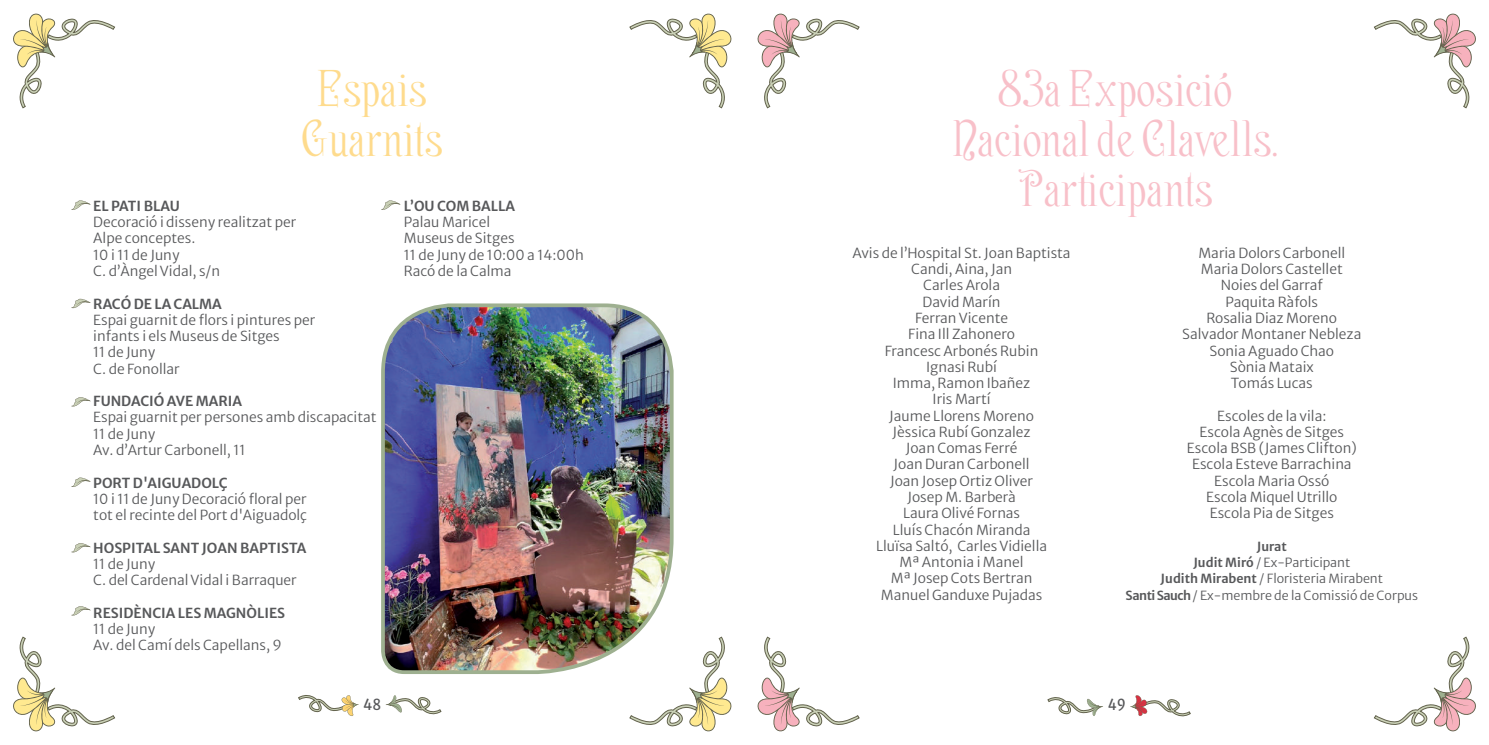
<style>
.page{position:relative;width:1489px;height:745px;background:#fff}
.page>*{position:absolute;margin:0;border:0;box-sizing:border-box;transform-origin:0 0}
.t1{font:46.25px/50px "Nerea";color:#f8c0c9;text-align:center}
.t2{font:46.25px/50px "Nerea";color:#fedb8d;text-align:center}
.t3{font:15.12px "Merriweather Sans";color:#57585a;scale:.91 1}
.t4{font:15.12px "Merriweather Sans";color:#57585a;scale:.88 1}
.t5{font:300 13.75px/16.2px "Merriweather Sans";color:#57585a}
.t6{font:600 13.75px "Merriweather Sans";color:#57585a}
.t7{font:300 12.5px/16.2px "Merriweather Sans";color:#57585a;text-align:center}
.s1{font-weight:600}
</style>
<div class="page">
<svg style="left:298px;top:695px;width:61px;height:21px"></svg>
<svg style="left:1130px;top:695px;width:60px;height:22px"></svg>
<svg style="left:386px;top:695px;width:55px;height:20px"></svg>
<svg style="left:1047px;top:697px;width:56px;height:18px"></svg>
<svg style="left:13px;top:13px;width:102px;height:96px"></svg>
<svg style="left:629px;top:13px;width:103px;height:96px"></svg>
<svg style="left:13px;top:636px;width:102px;height:96px"></svg>
<svg style="left:629px;top:636px;width:103px;height:96px"></svg>
<svg style="left:381px;top:200px;width:19px;height:10px"></svg>
<svg style="left:71px;top:606px;width:20px;height:10px"></svg>
<svg style="left:71px;top:543px;width:20px;height:10px"></svg>
<svg style="left:71px;top:200px;width:20px;height:10px"></svg>
<svg style="left:71px;top:298px;width:20px;height:11px"></svg>
<svg style="left:71px;top:397px;width:20px;height:10px"></svg>
<svg style="left:71px;top:477px;width:20px;height:10px"></svg>
<svg style="left:757px;top:13px;width:102px;height:96px"></svg>
<svg style="left:1374px;top:13px;width:102px;height:96px"></svg>
<svg style="left:757px;top:636px;width:102px;height:96px"></svg>
<svg style="left:1374px;top:636px;width:102px;height:96px"></svg>
<img style="left:381px;top:303px;width:294px;height:372px">
<h1 class="t2" style="left:301px;top:63px;width:143px">Espais<br>Guarnits</h1>
<p class="t6" style="left:93px;top:194px;width:88px">EL PATI BLAU</p>
<p class="t5" style="left:93px;top:212px;width:205px">Decoració i disseny realitzat per<br>Alpe conceptes.<br>10 i 11 de Juny<br>C. d’Àngel Vidal, s/n</p>
<p class="t6" style="left:93px;top:291px;width:130px">RACÓ DE LA CALMA</p>
<p class="t5" style="left:93px;top:310px;width:223px">Espai guarnit de flors i pintures per infants i els Museus de Sitges<br>11 de Juny<br>C. de Fonollar</p>
<p class="t6" style="left:93px;top:389px;width:150px">FUNDACIÓ AVE MARIA</p>
<p class="t5" style="left:93px;top:407px;width:285px">Espai guarnit per persones amb discapacitat<br>11 de Juny<br>Av. d’Artur Carbonell, 11</p>
<p class="t6" style="left:93px;top:470px;width:136px">PORT D'AIGUADOLÇ</p>
<p class="t5" style="left:93px;top:489px;width:215px">10 i 11 de Juny Decoració floral per tot el recinte del Port d'Aiguadolç</p>
<p class="t6" style="left:93px;top:535px;width:215px">HOSPITAL SANT JOAN BAPTISTA</p>
<p class="t5" style="left:93px;top:554px;width:205px">11 de Juny<br>C. del Cardenal Vidal i Barraquer</p>
<p class="t6" style="left:93px;top:600px;width:193px">RESIDÈNCIA LES MAGNÒLIES</p>
<p class="t5" style="left:93px;top:619px;width:190px">11 de Juny<br>Av. del Camí dels Capellans, 9</p>
<p class="t6" style="left:404px;top:194px;width:113px">L’OU COM BALLA</p>
<p class="t5" style="left:404px;top:212px;width:181px">Palau Maricel<br>Museus de Sitges<br>11 de Juny de 10:00 a 14:00h<br>Racó de la Calma</p>
<h1 class="t1" style="left:952px;top:63px;width:327px">83a Exposició<br>Nacional de Clavells.<br>Participants</h1>
<p class="t5" style="left:852px;top:243px;width:219px;text-align:center">Avis de l’Hospital St. Joan Baptista<br>Candi, Aina, Jan<br>Carles Arola<br>David Marín<br>Ferran Vicente<br>Fina Ill Zahonero<br>Francesc Arbonés Rubin<br>Ignasi Rubí<br>Imma, Ramon Ibañez<br>Iris Martí<br>Jaume Llorens Moreno<br>Jèssica Rubí Gonzalez<br>Joan Comas Ferré<br>Joan Duran Carbonell<br>Joan Josep Ortiz Oliver<br>Josep M. Barberà<br>Laura Olivé Fornas<br>Lluís Chacón Miranda<br>Lluïsa Saltó, Carles Vidiella<br>Mª Antonia i Manel<br>Mª Josep Cots Bertran<br>Manuel Ganduxe Pujadas</p>
<p class="t5" style="left:1182px;top:243px;width:181px;text-align:center">Maria Dolors Carbonell<br>Maria Dolors Castellet<br>Noies del Garraf<br>Paquita Ràfols<br>Rosalia Diaz Moreno<br>Salvador Montaner Nebleza<br>Sonia Aguado Chao<br>Sònia Mataix<br>Tomás Lucas</p>
<p class="t5" style="left:1186px;top:405px;width:171px;text-align:center">Escoles de la vila:<br>Escola Agnès de Sitges<br>Escola BSB (James Clifton)<br>Escola Esteve Barrachina<br>Escola Maria Ossó<br>Escola Miquel Utrillo<br>Escola Pia de Sitges</p>
<p class="t7" style="left:1125px;top:536px;width:294px"><span class="s1">Jurat<br>Judit Miró</span> / Ex-Participant<br><span class="s1">Judith Mirabent</span> / Floristeria Mirabent<br><span class="s1">Santi Sauch</span> / Ex-membre de la Comissió de Corpus</p>
<p class="t3" style="left:363px;top:691px;width:21px">48</p>
<p class="t4" style="left:1107px;top:691px;width:22px">49</p>
</div>
